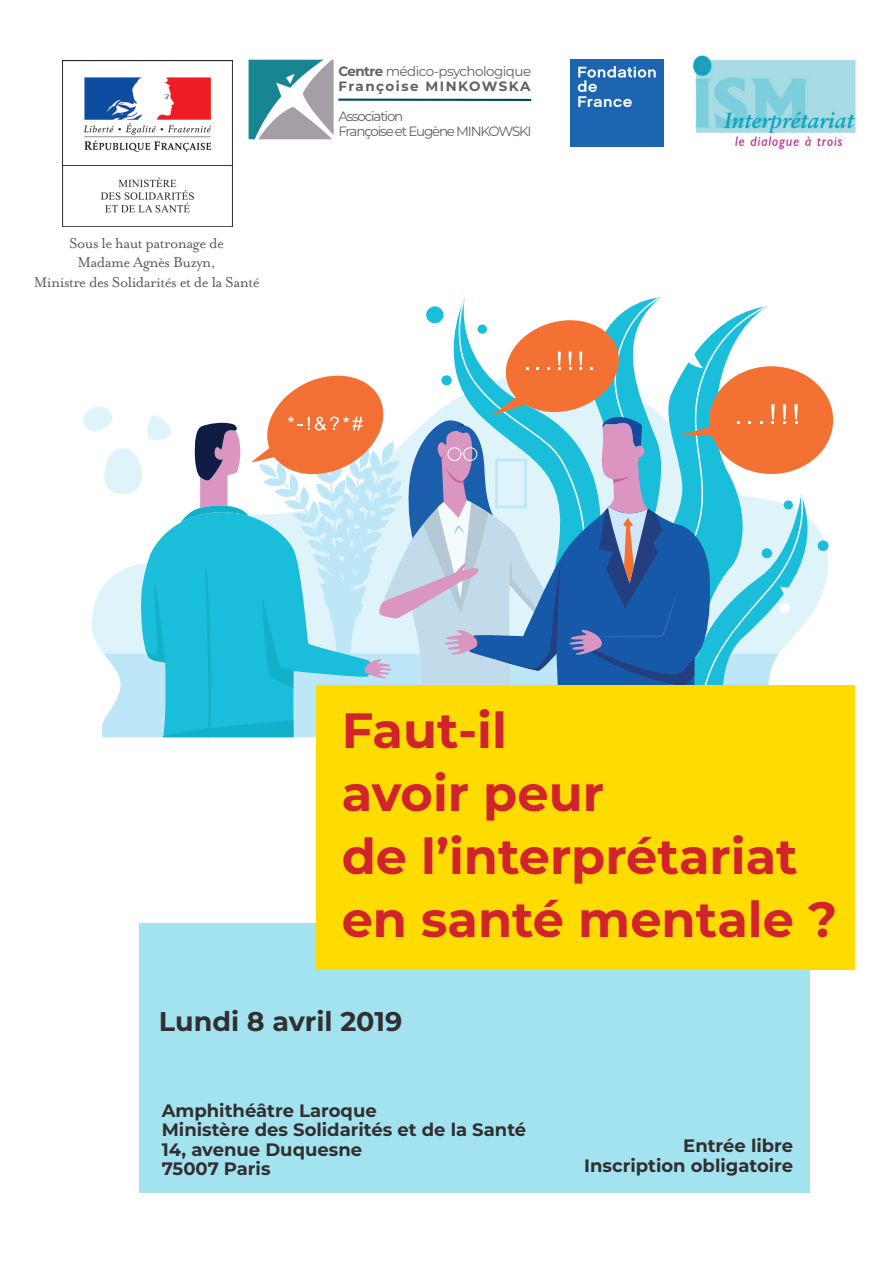
<style>
.page{position:relative;width:893px;height:1263px;background:#fff}
.page>*{position:absolute;margin:0;border:0;box-sizing:border-box;transform-origin:0 0}
.t1{font:700 49.5px/63px "Montserrat";color:#d1232a}
.t2{font:700 27px "Montserrat";color:#312f30}
.t3{font:700 18px/19.5px "Montserrat";color:#312f30}
.t4{font:16.5px/19.5px "Mrs Eaves OT";letter-spacing:-.03em;color:#5c5c5f;text-align:center}
.t5{font:700 13.5px/15px "Montserrat";letter-spacing:.11em;color:#616164}
.t6{font:13.5px/15px "Montserrat";letter-spacing:-.09em;color:#616164}
.s1{font-weight:400}
</style>
<div class="page">
<div style="left:140px;top:924px;width:670px;height:269px;background:#a3e2ef"></div>
<img style="left:248px;top:60px;width:85px;height:80px">
<hr style="left:338px;top:99px;width:193px;height:2px;background:#024b5f">
<img style="left:62px;top:60px;width:170px;height:167px">
<svg style="left:83px;top:297px;width:750px;height:440px"></svg>
<div style="left:317px;top:686px;width:538px;height:284px;background:#ffdc01"></div>
<div style="left:28px;top:259px;width:274px;height:112px;background:#fff"></div>
<img style="left:571px;top:60px;width:92px;height:87px">
<img style="left:692px;top:55px;width:165px;height:94px">
<p class="t4" style="left:34px;top:233px;width:227px">Sous le haut patronage de<br>Madame Agnès Buzyn,<br>Ministre des Solidarités et de la Santé</p>
<p class="t5" style="left:338px;top:63px;width:194px">Centre <span class="s1">médico-psychologique<br></span>Françoise MINKOWSKA</p>
<p class="t6" style="left:338px;top:108px;width:195px">Association<br>Françoise et Eugène MINKOWSKI</p>
<h1 class="t1" style="left:342px;top:697px;width:497px">Faut-il<br>avoir peur<br>de l’interprétariat en santé mentale ?</h1>
<h2 class="t2" style="left:159px;top:1002px;width:245px">Lundi 8 avril 2019</h2>
<p class="t3" style="left:162px;top:1099px;width:366px">Amphithéâtre Laroque<br>Ministère des Solidarités et de la Santé<br>14, avenue Duquesne<br>75007 Paris</p>
<p class="t3" style="left:584px;top:1135px;width:211px;text-align:right">Entrée libre<br>Inscription obligatoire</p>
</div>
